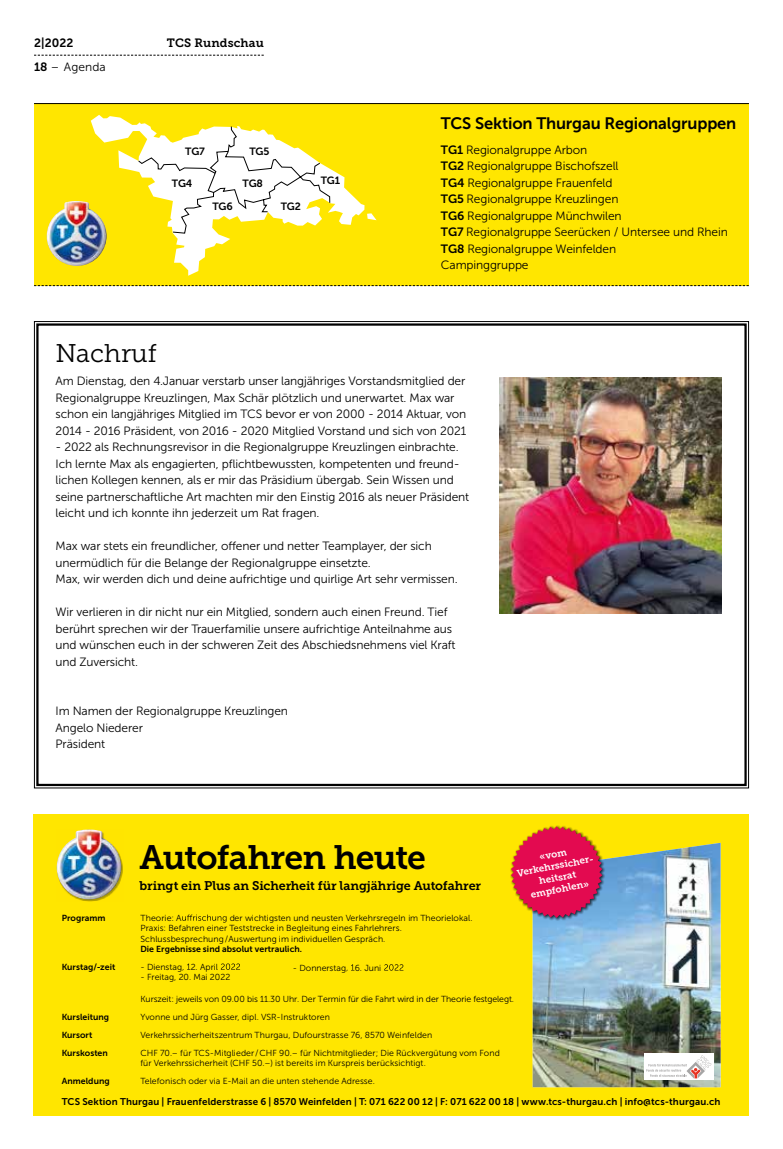
<style>
.page{position:relative;width:783px;height:1149px;background:#fff}
.page>*{position:absolute;margin:0;border:0;box-sizing:border-box;transform-origin:0 0}
.t1{font:33.75px "Museo Slab 700";letter-spacing:-.025em;color:#000}
.t2{font:25.5px "Museo Slab 300";color:#000}
.t3{font:16.5px "Museo Sans 700";letter-spacing:-.01em;color:#000}
.t4{font:12.45px "Museo Slab 700";letter-spacing:-.01em;color:#000}
.t5{font:12px/16.5px "Museo Sans 300";letter-spacing:-.01em;color:#000}
.t6{font:12px "Museo Slab 700";letter-spacing:.01em;color:#000}
.t7{font:12px "Museo Sans 700";color:#000}
.t8{font:10.5px "Museo Sans 700";letter-spacing:-.015em;color:#000}
.t9{font:9.75px "Museo Sans 700";letter-spacing:.015em;color:#000}
.t10{font:9.75px/11.7px "Museo Slab 700";color:#fff;text-align:center}
.t11{font:8.7px/18px "Museo Sans 300";letter-spacing:.005em;color:#000}
.t12{font:8.7px/18px "Museo Sans 700";letter-spacing:.005em;color:#000}
.s1{font-family:"Museo Sans 700"}
</style>
<div class="page">
<svg style="left:34px;top:55px;width:230px;height:1px"></svg>
<div style="left:34px;top:104px;width:714px;height:182px;background:#ffe600"></div>
<svg style="left:91px;top:115px;width:285px;height:161px"></svg>
<svg style="left:138px;top:126px;width:192px;height:108px"></svg>
<img style="left:47px;top:201px;width:60px;height:65px">
<svg style="left:34px;top:285px;width:714px;height:1px"></svg>
<hr style="left:34px;top:103px;width:714px;height:1px;background:#000">
<svg style="left:34px;top:321px;width:715px;height:467px"></svg>
<div style="left:36px;top:323px;width:710px;height:462px;border:2px solid #000"></div>
<img style="left:499px;top:377px;width:222px;height:236px">
<div style="left:33px;top:814px;width:715px;height:301px;background:#ffe600"></div>
<img style="left:78px;top:859px;width:45px;height:42px">
<img style="left:57px;top:829px;width:64px;height:70px">
<svg style="left:182px;top:914px;width:44px;height:8px"></svg>
<svg style="left:182px;top:963px;width:8px;height:7px"></svg>
<svg style="left:221px;top:963px;width:19px;height:6px"></svg>
<svg style="left:346px;top:964px;width:8px;height:7px"></svg>
<svg style="left:384px;top:964px;width:19px;height:6px"></svg>
<img style="left:532px;top:842px;width:188px;height:244px">
<svg style="left:510px;top:825px;width:95px;height:95px"></svg>
<svg style="left:511px;top:826px;width:91px;height:91px;background:#db3847"></svg>
<div style="left:644px;top:1053px;width:69px;height:26px;background:#fff"></div>
<svg style="left:646px;top:1055px;width:65px;height:23px"></svg>
<p class="t7" style="left:34px;top:36px;width:41px">2|2022</p>
<p class="t6" style="left:167px;top:36px;width:98px">TCS Rundschau</p>
<p class="t5" style="left:34px;top:59px;width:73px"><span class="s1">18</span> – Agenda</p>
<p class="t8" style="left:185px;top:145px;width:21px">TG7</p>
<p class="t8" style="left:172px;top:177px;width:22px">TG4</p>
<p class="t8" style="left:249px;top:145px;width:22px">TG5</p>
<p class="t8" style="left:242px;top:177px;width:22px">TG8</p>
<p class="t8" style="left:212px;top:200px;width:22px">TG6</p>
<p class="t8" style="left:281px;top:200px;width:22px">TG2</p>
<p class="t8" style="left:321px;top:175px;width:21px">TG1</p>
<h3 class="t3" style="left:441px;top:114px;width:297px">TCS Sektion Thurgau Regionalgruppen</h3>
<p class="t5" style="left:441px;top:141px;width:288px"><span class="s1">TG1</span> Regionalgruppe Arbon<br><span class="s1">TG2</span> Regionalgruppe Bischofszell<br><span class="s1">TG4</span> Regionalgruppe Frauenfeld<br><span class="s1">TG5</span> Regionalgruppe Kreuzlingen<br><span class="s1">TG6</span> Regionalgruppe Münchwilen<br><span class="s1">TG7</span> Regionalgruppe Seerücken / Untersee und Rhein<br><span class="s1">TG8</span> Regionalgruppe Weinfelden<br>Campinggruppe</p>
<h2 class="t2" style="left:56px;top:339px;width:103px">Nachruf</h2>
<p class="t5" style="left:56px;top:372px;width:412px">Am Dienstag, den 4.Januar verstarb unser langjähriges Vorstandsmitglied der Regionalgruppe Kreuzlingen, Max Schär plötzlich und unerwartet. Max war schon ein langjähriges Mitglied im TCS bevor er von 2000 - 2014 Aktuar, von 2014 - 2016 Präsident, von 2016 - 2020 Mitglied Vorstand und sich von 2021</p>
<p class="t5" style="left:56px;top:438px;width:415px">- 2022 als Rechnungsrevisor in die Regionalgruppe Kreuzlingen einbrachte.<br>Ich lernte Max als engagierten, pflichtbewussten, kompetenten und freund&shy;lichen Kollegen kennen, als er mir das Präsidium übergab. Sein Wissen und seine partnerschaftliche Art machten mir den Einstig 2016 als neuer Präsident leicht und ich konnte ihn jederzeit um Rat fragen.</p>
<p class="t5" style="left:56px;top:537px;width:403px">Max war stets ein freundlicher, offener und netter Teamplayer, der sich unermüdlich für die Belange der Regionalgruppe einsetzte.<br>Max, wir werden dich und deine aufrichtige und quirlige Art sehr vermissen.</p>
<p class="t5" style="left:56px;top:603px;width:401px">Wir verlieren in dir nicht nur ein Mitglied, sondern auch einen Freund. Tief berührt sprechen wir der Trauerfamilie unsere aufrichtige Anteilnahme aus und wünschen euch in der schweren Zeit des Abschiedsnehmens viel Kraft und Zuversicht.</p>
<p class="t5" style="left:56px;top:702px;width:234px">Im Namen der Regionalgruppe Kreuzlingen<br>Angelo Niederer<br>Präsident</p>
<p class="t12" style="left:62px;top:908px;width:45px">Programm</p>
<h1 class="t1" style="left:140px;top:837px;width:288px">Autofahren heute</h1>
<p class="t4" style="left:140px;top:878px;width:343px">bringt ein Plus an Sicherheit für langjährige Autofahrer</p>
<p class="t11" style="left:140px;top:908px;width:43px">Theorie: A</p>
<p class="t11" style="left:140px;top:912px;width:333px;line-height:10.5px;text-indent:89px">der wichtigsten und neusten Verkehrsregeln im Theorielokal.<br>Praxis: Befahren einer Teststrecke in Begleitung eines Fahrlehrers.<br>Schlussbesprechung/Auswertung im individuellen Gespräch.</p>
<p class="t12" style="left:140px;top:939px;width:163px">Die Ergebnisse sind absolut vertraulich.</p>
<p class="t12" style="left:62px;top:957px;width:55px">Kurstag/-zeit</p>
<p class="t11" style="left:141px;top:957px;width:79px">- Dienstag 2. April</p>
<p class="t11" style="left:141px;top:967px;width:91px">- Freitag, 20. Mai 2022</p>
<p class="t11" style="left:293px;top:958px;width:90px">- Donnerstag 6. Juni</p>
<p class="t10" style="left:513px;top:855px;width:80px;rotate:-11deg">«vom<br>Verkehrssicher&shy;heitsrat empfohlen»</p>
<p class="t12" style="left:62px;top:1007px;width:49px">Kursleitung<br>Kursort<br>Kurskosten</p>
<p class="t12" style="left:62px;top:1072px;width:50px">Anmeldung</p>
<p class="t11" style="left:140px;top:989px;width:375px">Kurszeit: jeweils von 09.00 bis 11.30 Uhr. Der Termin für die Fahrt wird in der Theorie festgelegt.<br>Yvonne und Jürg Gasser, dipl. VSR-Instruktoren<br>Verkehrssicherheitszentrum Thurgau, Dufourstrasse 76, 8570 Weinfelden<br>CHF 70.– für TCS-Mitglieder/CHF 90.– für Nichtmitglieder; Die Rückvergütung vom Fond</p>
<p class="t11" style="left:140px;top:1053px;width:287px">für Verkehrssicherheit (CHF 50.–) ist bereits im Kurspreis berücksichtigt.<br>Telefonisch oder via E-Mail an die unten stehende Adresse.</p>
<p class="t9" style="left:62px;top:1095px;width:660px">TCS Sektion Thurgau | Frauenfelderstrasse 6 | 8570 Weinfelden | T: 071 622 00 12 | F: 071 622 00 18 | www.tcs-thurgau.ch | info@tcs-thurgau.ch</p>
</div>
